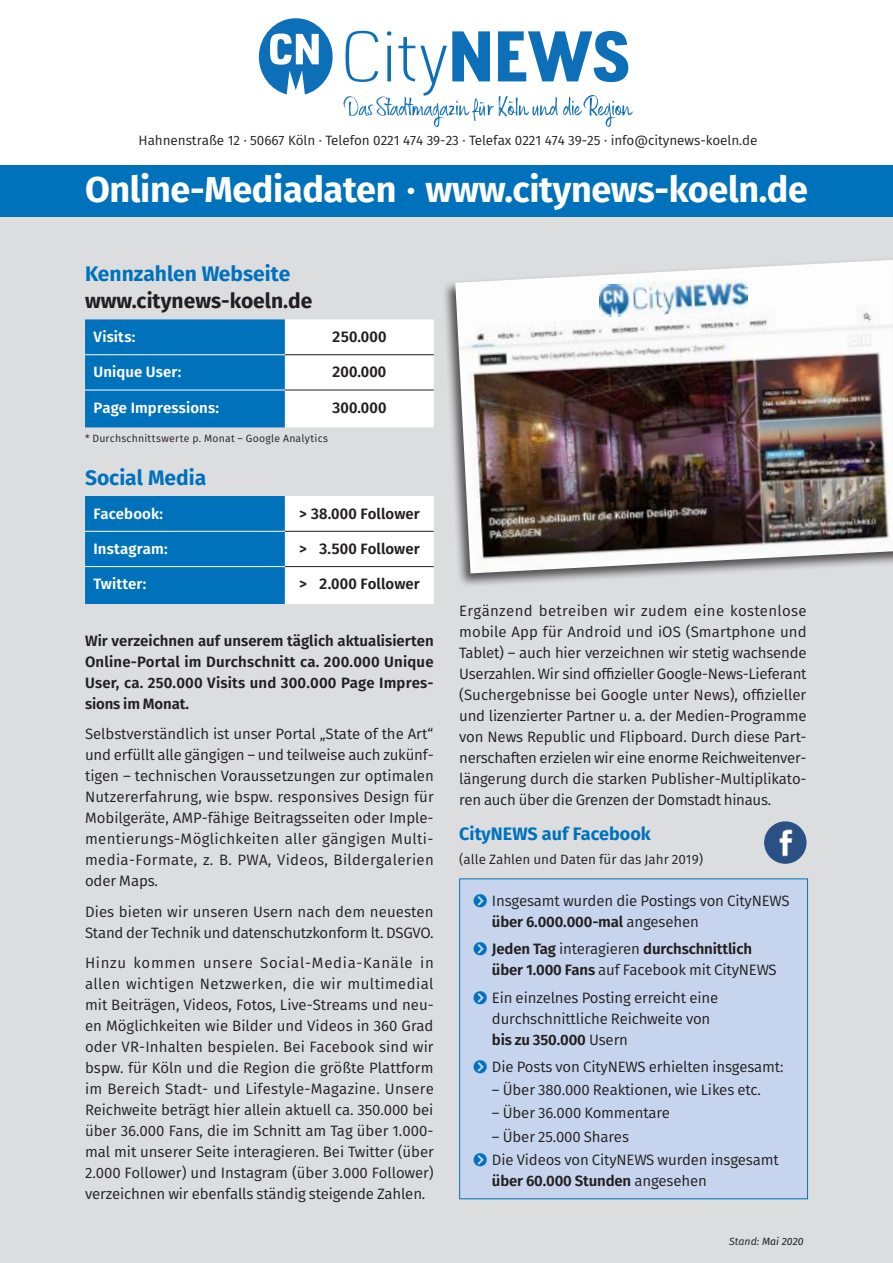
<style>
.page{position:relative;width:893px;height:1263px;background:#fff}
.page>*{position:absolute;margin:0;border:0;box-sizing:border-box;transform-origin:0 0}
.t1{font:700 36px "Fira Sans";letter-spacing:-.01em;color:#fff}
.t2{font:700 21px "Fira Sans";color:#0072bc}
.t3{font:700 21px "Fira Sans";color:#231f20}
.t4{font:700 18px "Fira Sans";color:#0072bc}
.t5{font:15px/21px "Fira Sans";letter-spacing:-.01em;color:#231f20}
.t6{font:600 15px/21px "Fira Sans";letter-spacing:.005em;color:#231f20;text-align:justify}
.t7{font:600 15px "Fira Sans";letter-spacing:.005em;color:#fff}
.t8{font:13.5px "Fira Sans";letter-spacing:-.005em;color:#231f20}
.t9{font:10.5px "Fira Sans";letter-spacing:.02em;color:#231f20}
.t10{font:italic 10.5px "Fira Sans";color:#231f20}
.s1{font-weight:600}
.s2{font-weight:400}
.s3{font-style:inherit}
</style>
<div class="page">
<div style="left:0;top:208px;width:893px;height:1055px;background:#dcdddf"></div>
<div style="left:0;top:166px;width:893px;height:51px;background:#0072bc"></div>
<svg style="left:85px;top:319px;width:349px;height:108px;background:#6daed8"></svg>
<hr style="left:285px;top:354px;width:149px;height:1px;background:#231f20">
<hr style="left:285px;top:390px;width:149px;height:1px;background:#231f20">
<hr style="left:85px;top:354px;width:200px;height:1px;background:#fff">
<hr style="left:85px;top:390px;width:200px;height:1px;background:#fff">
<svg style="left:85px;top:496px;width:349px;height:108px;background:#6daed8"></svg>
<hr style="left:285px;top:531px;width:149px;height:1px;background:#231f20">
<hr style="left:285px;top:566px;width:149px;height:1px;background:#231f20">
<hr style="left:85px;top:566px;width:200px;height:1px;background:#fff">
<hr style="left:85px;top:531px;width:200px;height:1px;background:#fff">
<img style="left:764px;top:821px;width:43px;height:43px;border-radius:21px">
<div style="left:460px;top:879px;width:347px;height:320px;background:#c6d5ed"></div>
<div style="left:459px;top:878px;width:349px;height:321px;border:1px solid #0072bc"></div>
<div style="left:442px;top:257px;width:451px;height:331px;background:#231f20;opacity:.75"></div>
<img style="left:455px;top:260px;width:438px;height:313px">
<svg style="left:259px;top:18px;width:374px;height:109px"></svg>
<img style="left:599px;top:279px;width:149px;height:37px">
<p class="t8" style="left:139px;top:131px;width:620px">Hahnenstraße 12 · 50667 Köln · Telefon 0221 474 39-23 · Telefax 0221 474 39-25 · info@citynews-koeln.de</p>
<h1 class="t1" style="left:85px;top:165px;width:724px">Online-Mediadaten · www.citynews-koeln.de</h1>
<h2 class="t2" style="left:85px;top:259px;width:207px">Kennzahlen Webseite</h2>
<h2 class="t3" style="left:85px;top:286px;width:229px">www.citynews-koeln.de</h2>
<p class="t7" style="left:94px;top:326px;width:43px">Visits:</p>
<p class="t6" style="left:332px;top:326px;width:56px">250.000</p>
<p class="t7" style="left:94px;top:361px;width:89px">Unique User:</p>
<p class="t6" style="left:332px;top:361px;width:56px">200.000</p>
<p class="t7" style="left:94px;top:397px;width:127px">Page Impressions:</p>
<p class="t6" style="left:332px;top:397px;width:56px">300.000</p>
<p class="t9" style="left:85px;top:430px;width:245px">* Durchschnittswerte p. Monat – Google Analytics</p>
<h2 class="t2" style="left:85px;top:463px;width:123px">Social Media</h2>
<p class="t7" style="left:94px;top:503px;width:71px">Facebook:</p>
<p class="t6" style="left:299px;top:503px;width:123px">&gt; 38.000 Follower</p>
<p class="t7" style="left:94px;top:538px;width:76px">Instagram:</p>
<p class="t6" style="left:299px;top:538px;width:123px">&gt; 3.500 Follower</p>
<p class="t7" style="left:94px;top:573px;width:54px">Twitter:</p>
<p class="t6" style="left:299px;top:573px;width:123px">&gt; 2.000 Follower</p>
<p class="t6" style="left:85px;top:630px;width:350px">Wir verzeichnen auf unserem täglich aktualisierten Online-Portal im Durchschnitt ca. 200.000 Unique User, ca. 250.000 Visits und 300.000 Page Impres&shy;sions im Monat.</p>
<p class="t5" style="left:85px;top:723px;width:350px;text-align:justify">Selbstverständlich ist unser Portal „State of the Art“ und erfüllt alle gängigen – und teilweise auch zukünf&shy;tigen – technischen Voraussetzungen zur optimalen Nutzererfahrung, wie bspw. responsives Design für Mobilgeräte, AMP-fähige Beitragsseiten oder Imple&shy;mentierungs-Möglichkeiten aller gängigen Multi&shy;media-Formate, z. B. PWA, Videos, Bildergalerien oder Maps.</p>
<p class="t5" style="left:85px;top:901px;width:350px">Dies bieten wir unseren Usern nach dem neuesten<br>Stand der Technik und datenschutzkonform lt. DSGVO.</p>
<p class="t5" style="left:85px;top:952px;width:350px;text-align:justify">Hinzu kommen unsere Social-Media-Kanäle in allen wichtigen Netzwerken, die wir multimedial mit Beiträgen, Videos, Fotos, Live-Streams und neu&shy;en Möglich keiten wie Bilder und Videos in 360 Grad oder VR-Inhalten bespielen. Bei Facebook sind wir bspw. für Köln und die Region die größte Plattform im Bereich Stadt- und Lifestyle-Magazine. Unsere Reichweite beträgt hier allein aktuell ca. 350.000 bei über 36.000 Fans, die im Schnitt am Tag über 1.000- mal mit unserer Seite interagieren. Bei Twitter (über 2.000 Follower) und Instagram (über 3.000 Follower) verzeichnen wir ebenfalls ständig steigende Zahlen.</p>
<p class="t5" style="left:459px;top:600px;width:349px;text-align:justify">Ergänzend betreiben wir zudem eine kostenlose mobile App für Android und iOS (Smartphone und Tablet) – auch hier verzeichnen wir stetig wachsende Userzahlen. Wir sind offizieller Google-News-Lieferant (Suchergebnisse bei Google unter News), offizieller und lizenzierter Partner u. a. der Medien-Programme von News Republic und Flipboard. Durch diese Part&shy;nerschaften erzielen wir eine enorme Reichweitenver&shy;längerung durch die starken Publisher-Multiplikato&shy;ren auch über die Grenzen der Domstadt hinaus.</p>
<p class="t4" style="left:459px;top:821px;width:193px">CityNEWS auf Facebook</p>
<p class="t8" style="left:459px;top:850px;width:245px">(alle Zahlen und Daten für das Jahr 2019)</p>
<p class="t5" style="left:492px;top:890px;width:299px">Insgesamt wurden die Postings von CityNEWS <span class="s1">über 6.000.000-mal</span> angesehen</p>
<p class="t6" style="left:492px;top:939px;width:286px">Jeden Tag <span class="s2">interagieren</span> durchschnittlich über 1.000 Fans <span class="s2">auf Facebook mit CityNEWS</span></p>
<p class="t5" style="left:492px;top:987px;width:228px">Ein einzelnes Posting erreicht eine durchschnittliche Reichweite von <span class="s1">bis zu 350.000</span> Usern</p>
<p class="t5" style="left:492px;top:1056px;width:293px">Die Posts von CityNEWS erhielten insgesamt:</p>
<p class="t5" style="left:492px;top:1079px;width:271px">– Über 380.000 Reaktionen, wie Likes etc.</p>
<p class="t5" style="left:492px;top:1103px;width:180px">– Über 36.000 Kommentare</p>
<p class="t5" style="left:492px;top:1125px;width:288px;line-height:23.1px">– Über 25.000 Shares<br>Die Videos von CityNEWS wurden insgesamt</p>
<p class="t6" style="left:492px;top:1170px;width:216px">über 60.000 Stunden <span class="s2">angesehen</span></p>
<p class="t10" style="left:729px;top:1234px;width:76px"><span class="s3">Stand:</span> Mai 2020</p>
</div>
